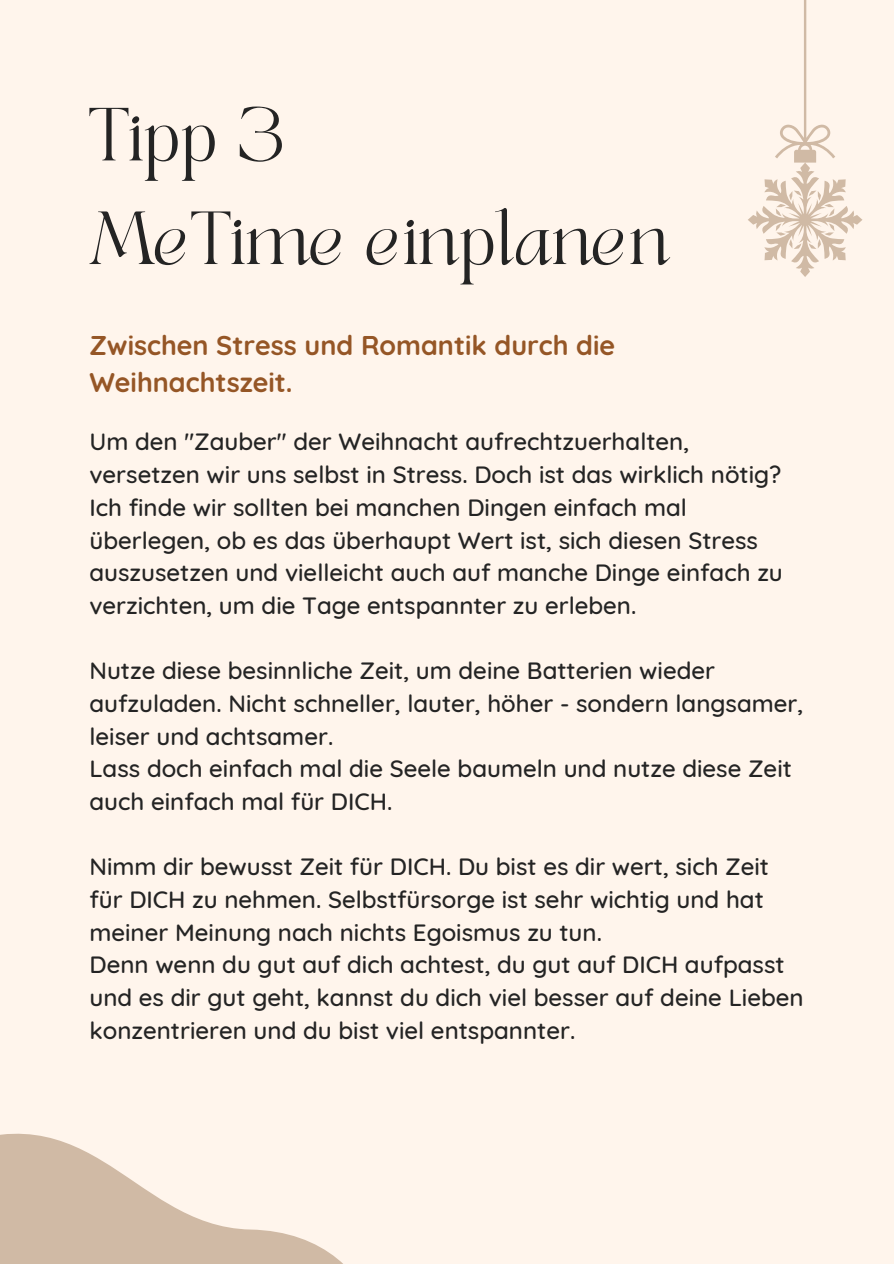
<style>
.page{position:relative;width:894px;height:1264px;background:#fff}
.page>*{position:absolute;margin:0;border:0;box-sizing:border-box;transform-origin:0 0}
.t1{font:52.5px "TANAEGEAN";color:#242424}
.t2{font:700 27px/37.2px "Quicksand";color:#955626}
.t3{font:500 24px/32.7px "Quicksand";color:#242424}
</style>
<div class="page">
<div style="left:0;top:0;width:893px;height:1263px;background:#fff5ec"></div>
<svg style="left:0;top:1133px;width:342px;height:130px;fill:#d0baa5"></svg>
<svg style="left:748px;top:0;width:114px;height:277px"></svg>
<p class="t1" style="left:89px;top:104px;width:197px">Tipp 3</p>
<p class="t1" style="left:89px;top:208px;width:582px">MeTime einplanen</p>
<p class="t2" style="left:89px;top:326px;width:527px">Zwischen Stress und Romantik durch die<br>Weihnachtszeit.</p>
<p class="t3" style="left:89px;top:425px;width:694px">Um den "Zauber" der Weihnacht aufrechtzuerhalten, versetzen wir uns selbst in Stress. Doch ist das wirklich nötig?<br>Ich finde wir sollten bei manchen Dingen einfach mal überlegen, ob es das überhaupt Wert ist, sich diesen Stress auszusetzen und vielleicht auch auf manche Dinge einfach zu verzichten, um die Tage entspannter zu erleben.</p>
<p class="t3" style="left:89px;top:653px;width:715px">Nutze diese besinnliche Zeit, um deine Batterien wieder aufzuladen. Nicht schneller, lauter, höher - sondern langsamer, leiser und achtsamer.</p>
<p class="t3" style="left:89px;top:751px;width:703px">Lass doch einfach mal die Seele baumeln und nutze diese Zeit auch einfach mal für DICH.</p>
<p class="t3" style="left:89px;top:849px;width:681px">Nimm dir bewusst Zeit für DICH. Du bist es dir wert, sich Zeit für DICH zu nehmen. Selbstfürsorge ist sehr wichtig und hat meiner Meinung nach nichts Egoismus zu tun.</p>
<p class="t3" style="left:89px;top:947px;width:715px">Denn wenn du gut auf dich achtest, du gut auf DICH aufpasst und es dir gut geht, kannst du dich viel besser auf deine Lieben konzentrieren und du bist viel entspannter.</p>
</div>
